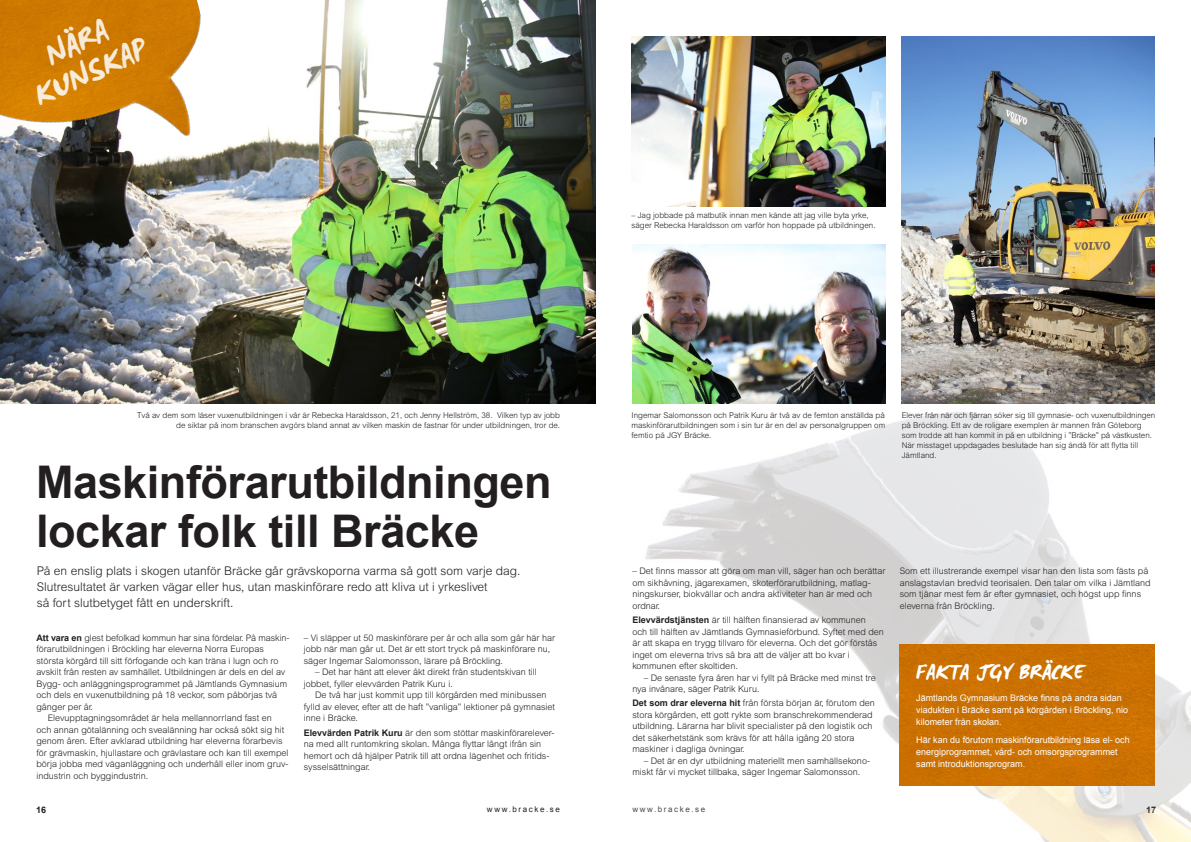
<style>
.page{position:relative;width:1191px;height:842px;background:#fff}
.page>*{position:absolute;margin:0;border:0;box-sizing:border-box;transform-origin:0 0}
.t1{font:700 45px/49.7px "Arial";letter-spacing:-.01em;color:#231f20}
.t2{font:700 33.3px/32px "WC Mano Negra Bta";color:#fff;text-align:center}
.t3{font:700 23px "WC Mano Negra Bta";color:#fff}
.t4{font:300 12px/16px "Arial";color:#231f20}
.t5{font:300 9px/11.5px "Arial";color:#231f20}
.t6{font:9px/12px "Arial";color:#fff}
.t7{font:700 9px "Arial";color:#231f20}
.t8{font:300 8px/10px "Arial";color:#231f20}
.t9{font:8px "Arial";letter-spacing:.2em;color:#231f20}
.s1{font-weight:700}
</style>
<div class="page">
<img style="left:632px;top:347px;width:559px;height:495px">
<img style="left:0;top:0;width:595px;height:403px">
<img style="left:901px;top:36px;width:254px;height:367px">
<img style="left:631px;top:36px;width:254px;height:171px">
<img style="left:632px;top:245px;width:253px;height:158px">
<img style="left:0;top:0;width:230px;height:186px">
<div style="left:899px;top:644px;width:256px;height:141px;background:#cb7101"></div>
<h2 class="t2" style="left:14px;top:51px;width:122px;rotate:-25deg">NÄRA<br>KUNSKAP</h2>
<p class="t8" style="left:631px;top:210px;width:245px">– Jag jobbade på matbutik innan men kände att jag ville byta yrke, säger Rebecka Haraldsson om varför hon hoppade på utbildningen.</p>
<p class="t8" style="left:137px;top:410px;width:424px;text-align:right">Två av dem som läser vuxenutbildningen i vår är Rebecka Haraldsson, 21, och Jenny Hellström, 38. Vilken typ av jobb de siktar på inom branschen avgörs bland annat av vilken maskin de fastnar för under utbildningen, tror de.</p>
<h1 class="t1" style="left:36px;top:459px;width:517px">Maskinförarutbildningen lockar folk till Bräcke</h1>
<h3 class="t4" style="left:37px;top:563px;width:485px">På en enslig plats i skogen utanför Bräcke går grävskoporna varma så gott som varje dag.<br>Slutresultatet är varken vägar eller hus, utan maskinförare redo att kliva ut i yrkeslivet<br>så fort slutbetyget fått en underskrift.</h3>
<p class="t5" style="left:36px;top:632px;width:254px"><span class="s1">Att vara en</span> glest befolkad kommun har sina fördelar. På maskin-</p>
<p class="t5" style="left:36px;top:643px;width:229px">förarutbildningen i Bröckling har eleverna Norra Europas</p>
<p class="t5" style="left:36px;top:655px;width:244px">största körgård till sitt förfogande och kan träna i lugn och ro</p>
<p class="t5" style="left:36px;top:666px;width:250px">avskilt från resten av samhället. Utbildningen är dels en del av</p>
<p class="t5" style="left:36px;top:678px;width:252px">Bygg- och anläggningsprogrammet på Jämtlands Gymnasium</p>
<p class="t5" style="left:36px;top:689px;width:242px">och dels en vuxenutbildning på 18 veckor, som påbörjas två</p>
<p class="t5" style="left:36px;top:701px;width:58px">gånger per år.</p>
<p class="t5" style="left:48px;top:712px;width:225px">Elevupptagningsområdet är hela mellannorrland fast en</p>
<p class="t5" style="left:36px;top:724px;width:249px">och annan götalänning och svealänning har också sökt sig hit</p>
<p class="t5" style="left:36px;top:735px;width:248px">genom åren. Efter avklarad utbildning har eleverna förarbevis</p>
<p class="t5" style="left:36px;top:747px;width:254px">för grävmaskin, hjullastare och grävlastare och kan till exempel</p>
<p class="t5" style="left:36px;top:758px;width:254px">börja jobba med väganläggning och underhåll eller inom gruv-</p>
<p class="t5" style="left:36px;top:770px;width:114px">industrin och byggindustrin.</p>
<p class="t5" style="left:304px;top:632px;width:253px">– Vi släpper ut 50 maskinförare per år och alla som går här har jobb när man går ut. Det är ett stort tryck på maskinförare nu, säger Ingemar Salomonsson, lärare på Bröckling.</p>
<p class="t5" style="left:304px;top:666px;width:235px;text-indent:11px">– Det har hänt att elever åkt direkt från studentskivan till jobbet, fyller elevvärden Patrik Kuru i.</p>
<p class="t5" style="left:304px;top:689px;width:253px;text-indent:11px">De två har just kommit upp till körgården med minibussen fylld av elever, efter att de haft ”vanliga” lektioner på gymnasiet inne i Bräcke.</p>
<p class="t5" style="left:304px;top:727px;width:252px"><span class="s1">Elevvärden Patrik Kuru</span> är den som stöttar maskinförarelever&shy;na med allt runtomkring skolan. Många flyttar långt ifrån sin hemort och då hjälper Patrik till att ordna lägenhet och fritids&shy;sysselsättningar.</p>
<p class="t8" style="left:631px;top:410px;width:255px;text-align:justify">Ingemar Salomonsson och Patrik Kuru är två av de femton anställda på maskinförarutbildningen som i sin tur är en del av personalgruppen om femtio på JGY Bräcke.</p>
<p class="t8" style="left:901px;top:410px;width:255px">Elever från när och fjärran söker sig till gymnasie- och vuxenutbildningen på Bröckling. Ett av de roligare exemplen är mannen från Göteborg som trodde att han kommit in på en utbildning i ”Bräcke” på västkusten.<br>När misstaget uppdagades beslutade han sig ändå för att flytta till Jämtland.</p>
<p class="t5" style="left:632px;top:565px;width:254px">– Det finns massor att göra om man vill, säger han och berättar om sikhåvning, jägarexamen, skoterförarutbildning, matlag&shy;ningskurser, biokvällar och andra aktiviteter han är med och ordnar.</p>
<p class="t5" style="left:632px;top:614px;width:253px"><span class="s1">Elevvärdstjänsten</span> är till hälften finansierad av kommunen<br>och till hälften av Jämtlands Gymnasieförbund. Syftet med den är att skapa en trygg tillvaro för eleverna. Och det gör förstås inget om eleverna trivs så bra att de väljer att bo kvar i kommunen efter skoltiden.</p>
<p class="t5" style="left:632px;top:672px;width:245px;text-indent:11px">– De senaste fyra åren har vi fyllt på Bräcke med minst tre nya invånare, säger Patrik Kuru.</p>
<p class="t5" style="left:632px;top:697px;width:244px"><span class="s1">Det som drar eleverna hit</span> från första början är, förutom den stora körgården, ett gott rykte som branschrekommenderad utbildning. Lärarna har blivit specialister på den logistik och det säkerhetstänk som krävs för att hålla igång 20 stora maskiner i dagliga övningar.</p>
<p class="t5" style="left:632px;top:755px;width:239px;text-indent:11px">– Det är en dyr utbildning materiellt men samhällsekono&shy;miskt får vi mycket tillbaka, säger Ingemar Salomonsson.</p>
<p class="t5" style="left:899px;top:565px;width:253px">Som ett illustrerande exempel visar han den lista som fästs på anslagstavlan bredvid teorisalen. Den talar om vilka i Jämtland som tjänar mest fem år efter gymnasiet, och högst upp finns eleverna från Bröckling.</p>
<h3 class="t3" style="left:916px;top:656px;width:170px">FAKTA JGY BRÄCKE</h3>
<p class="t6" style="left:916px;top:692px;width:214px">Jämtlands Gymnasium Bräcke finns på andra sidan viadukten i Bräcke samt på körgården i Bröckling, nio kilometer från skolan.</p>
<p class="t6" style="left:916px;top:733px;width:215px">Här kan du förutom maskinförarutbildning läsa el- och energiprogrammet, vård- och omsorgsprogrammet samt introduktionsprogram.</p>
<p class="t7" style="left:36px;top:803px;width:12px">16</p>
<p class="t9" style="left:487px;top:804px;width:74px">www.bracke.se</p>
<p class="t9" style="left:632px;top:804px;width:74px">www.bracke.se</p>
<p class="t7" style="left:1146px;top:803px;width:12px">17</p>
</div>
